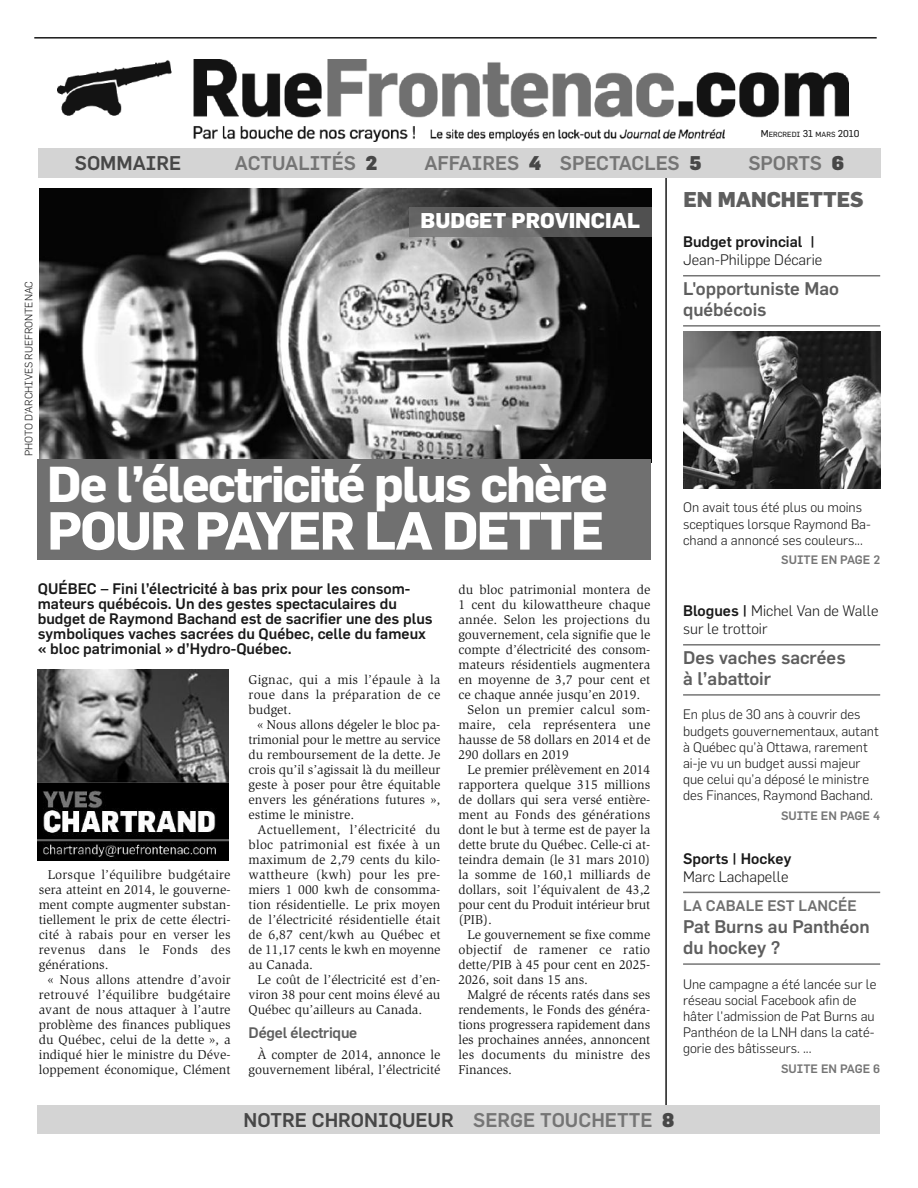
<style>
.page{position:relative;width:918px;height:1188px;background:#fff}
.page>*{position:absolute;margin:0;border:0;box-sizing:border-box;transform-origin:0 0}
.t1{font:700 52.5px "Flama";letter-spacing:-.035em;color:#fff}
.t2{font:700 49.5px "Flama";letter-spacing:-.035em;color:#fff}
.t3{font:800 21px "Flama";color:#fff}
.t4{font:800 21px "Flama";color:#5e5e5e}
.t5{font:500 19.5px "Flama";color:#474747}
.t6{font:500 19.5px "Flama";color:#757575}
.t7{font:500 18px/21.6px "Flama";color:#5e5e5e}
.t8{font:500 15px/15px "Flama";color:#191919}
.t9{font:300 15px/18px "Flama";color:#191919}
.t10{font:500 15px "Flama";color:#707070}
.t11{font:500 15px "Flama";letter-spacing:-.015em;color:#5e5e5e}
.t12{font:300 13.5px/16.2px "Flama";color:#191919}
.t13{font:13.2px/15px "Slimbach Std";letter-spacing:-.005em;color:#191919;text-align:justify}
.t14{font:13.2px "Slimbach Std";letter-spacing:.015em;color:#191919}
.t15{font:500 12px "Flama";color:#757575}
.t16{font:300 10.5px "Flama";color:#191919}
.t17{font:7.35px "Flama Basic";color:#191919}
.s1{font-size:9.75px}
.s2{font-weight:900;color:#474747}
.s3{color:#757575}
.s4{font-weight:900}
.s5{font-weight:500}
</style>
<div class="page">
<hr style="left:665px;top:177px;width:2px;height:935px;background:#191919">
<img style="left:58px;top:59px;width:791px;height:82px">
<div style="left:39px;top:149px;width:842px;height:29px;background:#d4d4d4"></div>
<div style="left:38px;top:1105px;width:842px;height:29px;background:#d4d4d4"></div>
<hr style="left:34px;top:37px;width:843px;height:2px;background:#191919">
<hr style="left:683px;top:644px;width:197px;height:2px;background:#757575">
<hr style="left:683px;top:694px;width:197px;height:2px;background:#757575">
<hr style="left:683px;top:892px;width:197px;height:1px;background:#757575">
<hr style="left:683px;top:963px;width:197px;height:2px;background:#757575">
<img style="left:39px;top:188px;width:612px;height:272px">
<hr style="left:683px;top:275px;width:197px;height:2px;background:#757575">
<hr style="left:683px;top:325px;width:197px;height:2px;background:#757575">
<img style="left:410px;top:207px;width:241px;height:30px">
<img style="left:38px;top:670px;width:190px;height:191px">
<div style="left:38px;top:460px;width:613px;height:100px;background:#707070"></div>
<img style="left:683px;top:331px;width:197px;height:158px">
<p class="t17" style="left:761px;top:131px;width:100px"><span class="s1">M</span>ERCREDI <span class="s1">31</span> MARS <span class="s1">2010</span></p>
<h3 class="t5" style="left:75px;top:154px;width:108px">SOMMAIRE</h3>
<h3 class="t6" style="left:235px;top:154px;width:144px">ACTUALITÉS <span class="s2">2</span></h3>
<h3 class="t6" style="left:424px;top:154px;width:278px">AFFAIRES <span class="s2">4</span> SPECTACLES <span class="s2">5</span></h3>
<h3 class="t6" style="left:748px;top:154px;width:97px">SPORTS <span class="s2">6</span></h3>
<h3 class="t3" style="left:421px;top:211px;width:221px">BUDGET PROVINCIAL</h3>
<p class="t16" style="left:24px;top:456px;width:177px;rotate:-90deg">PHOTO D'ARCHIVES RUEFRONTENAC</p>
<h2 class="t2" style="left:47px;top:461px;width:562px">De l’électricité plus chère</h2>
<h1 class="t1" style="left:47px;top:506px;width:559px">POUR PAYER LA DETTE</h1>
<p class="t8" style="left:38px;top:582px;width:396px">QUÉBEC – Fini l’électricité à bas prix pour les consom&shy;mateurs québécois. Un des gestes spectaculaires du budget de Raymond Bachand est de sacrifier une des plus symboliques vaches sacrées du Québec, celle du fameux « bloc patrimonial » d’Hydro-Québec.</p>
<p class="t13" style="left:458px;top:583px;width:193px">du bloc patrimonial montera de</p>
<p class="t13" style="left:458px;top:598px;width:193px">1 cent du kilowattheure chaque</p>
<p class="t14" style="left:458px;top:614px;width:193px">année. Selon les projections du</p>
<p class="t13" style="left:458px;top:628px;width:193px">gouvernement, cela signifie que le</p>
<p class="t13" style="left:458px;top:643px;width:193px">compte d’électricité des consom-</p>
<p class="t13" style="left:458px;top:658px;width:193px">mateurs résidentiels augmentera</p>
<p class="t13" style="left:458px;top:673px;width:193px">en moyenne de 3,7 pour cent et</p>
<p class="t13" style="left:458px;top:688px;width:183px">ce chaque année jusqu’en 2019.</p>
<p class="t14" style="left:467px;top:704px;width:184px">Selon un premier calcul som-</p>
<p class="t14" style="left:458px;top:719px;width:193px">maire, cela représentera une</p>
<p class="t13" style="left:458px;top:733px;width:193px">hausse de 58 dollars en 2014 et de</p>
<p class="t13" style="left:458px;top:748px;width:112px">290 dollars en 2019</p>
<p class="t13" style="left:467px;top:763px;width:184px">Le premier prélèvement en 2014</p>
<p class="t13" style="left:458px;top:778px;width:193px">rapportera quelque 315 millions</p>
<p class="t13" style="left:458px;top:793px;width:193px">de dollars qui sera versé entière-</p>
<p class="t14" style="left:458px;top:809px;width:193px">ment au Fonds des générations</p>
<p class="t13" style="left:458px;top:823px;width:193px">dont le but à terme est de payer la</p>
<p class="t13" style="left:458px;top:838px;width:193px">dette brute du Québec. Celle-ci at-</p>
<p class="t13" style="left:458px;top:853px;width:193px">teindra demain (le 31 mars 2010)</p>
<p class="t13" style="left:458px;top:868px;width:193px">la somme de 160,1 milliards de</p>
<p class="t13" style="left:458px;top:883px;width:193px">dollars, soit l’équivalent de 43,2</p>
<p class="t13" style="left:458px;top:898px;width:193px">pour cent du Produit intérieur brut</p>
<p class="t13" style="left:458px;top:913px;width:35px">(PIB).</p>
<p class="t13" style="left:467px;top:928px;width:184px">Le gouvernement se fixe comme</p>
<p class="t14" style="left:458px;top:944px;width:193px">objectif de ramener ce ratio</p>
<p class="t13" style="left:458px;top:958px;width:193px">dette/PIB à 45 pour cent en 2025-</p>
<p class="t13" style="left:458px;top:973px;width:131px">2026, soit dans 15 ans.</p>
<p class="t13" style="left:467px;top:988px;width:184px">Malgré de récents ratés dans ses</p>
<p class="t13" style="left:458px;top:1003px;width:193px">rendements, le Fonds des généra-</p>
<p class="t13" style="left:458px;top:1018px;width:193px">tions progressera rapidement dans</p>
<p class="t13" style="left:458px;top:1033px;width:193px">les prochaines années, annoncent</p>
<p class="t14" style="left:458px;top:1049px;width:193px">les documents du ministre des</p>
<p class="t13" style="left:458px;top:1063px;width:55px">Finances.</p>
<h3 class="t5" style="left:243px;top:1110px;width:433px">NOTRE CHRONIQUEUR <span class="s3">SERGE TOUCHETTE</span> <span class="s4">8</span></h3>
<p class="t13" style="left:249px;top:673px;width:193px">Gignac, qui a mis l’épaule à la roue dans la préparation de ce budget.</p>
<p class="t13" style="left:249px;top:718px;width:193px;text-indent:9px">« Nous allons dégeler le bloc pa&shy;trimonial pour le mettre au service du remboursement de la dette. Je crois qu’il s’agissait là du meilleur geste à poser pour être équitable envers les générations futures », estime le ministre.</p>
<p class="t13" style="left:249px;top:823px;width:193px;text-indent:9px">Actuellement, l’électricité du bloc patrimonial est fixée à un maximum de 2,79 cents du kilo&shy;wattheure (kwh) pour les pre&shy;miers 1 000 kwh de consomma&shy;tion résidentielle. Le prix moyen de l’électricité résidentielle était de 6,87 cent/kwh au Québec et de 11,17 cents le kwh en moyenne au Canada.</p>
<p class="t13" style="left:249px;top:973px;width:193px;text-indent:9px">Le coût de l’électricité est d’en&shy;viron 38 pour cent moins élevé au Québec qu’ailleurs au Canada.</p>
<p class="t11" style="left:249px;top:1026px;width:110px">Dégel électrique</p>
<p class="t13" style="left:249px;top:1048px;width:193px;text-align:right">À compter de 2014, annonce le gouvernement libéral, l’électricité</p>
<p class="t13" style="left:39px;top:868px;width:193px;text-indent:9px">Lorsque l’équilibre budgétaire sera atteint en 2014, le gouverne&shy;ment compte augmenter substan&shy;tiellement le prix de cette électri&shy;cité à rabais pour en verser les revenus dans le Fonds des générations.</p>
<p class="t13" style="left:39px;top:973px;width:193px;text-indent:9px">« Nous allons attendre d’avoir retrouvé l’équilibre budgétaire avant de nous attaquer à l’autre problème des finances publiques du Québec, celui de la dette », a indiqué hier le ministre du Déve&shy;loppement économique, Clément</p>
<h3 class="t4" style="left:683px;top:190px;width:182px">EN MANCHETTES</h3>
<p class="t8" style="left:683px;top:235px;width:133px">Budget provincial |</p>
<p class="t9" style="left:683px;top:251px;width:141px">Jean-Philippe Décarie</p>
<h3 class="t7" style="left:683px;top:278px;width:158px">L'opportuniste Mao québécois</h3>
<p class="t12" style="left:683px;top:500px;width:189px">On avait tous été plus ou moins sceptiques lorsque Raymond Ba&shy;chand a annoncé ses couleurs...</p>
<p class="t15" style="left:781px;top:554px;width:100px">SUITE EN PAGE 2</p>
<p class="t9" style="left:683px;top:602px;width:197px"><span class="s5">Blogues |</span> Michel Van de Walle sur le trottoir</p>
<h3 class="t7" style="left:683px;top:647px;width:164px">Des vaches sacrées à l’abattoir</h3>
<p class="t12" style="left:683px;top:707px;width:197px">En plus de 30 ans à couvrir des budgets gouvernementaux, autant à Québec qu’à Ottawa, rarement ai-je vu un budget aussi majeur que celui qu’a déposé le ministre des Finances, Raymond Bachand.</p>
<p class="t15" style="left:781px;top:810px;width:101px">SUITE EN PAGE 4</p>
<p class="t8" style="left:683px;top:851px;width:110px">Sports | Hockey</p>
<p class="t9" style="left:683px;top:868px;width:107px">Marc Lachapelle</p>
<p class="t10" style="left:683px;top:899px;width:175px">LA CABALE EST LANCÉE</p>
<h3 class="t7" style="left:683px;top:916px;width:188px">Pat Burns au Panthéon du hockey ?</h3>
<p class="t12" style="left:683px;top:976px;width:195px">Une campagne a été lancée sur le réseau social Facebook afin de hâter l'admission de Pat Burns au<br>Panthéon de la LNH dans la caté&shy;gorie des bâtisseurs. ...</p>
<p class="t15" style="left:781px;top:1063px;width:101px">SUITE EN PAGE 6</p>
</div>
